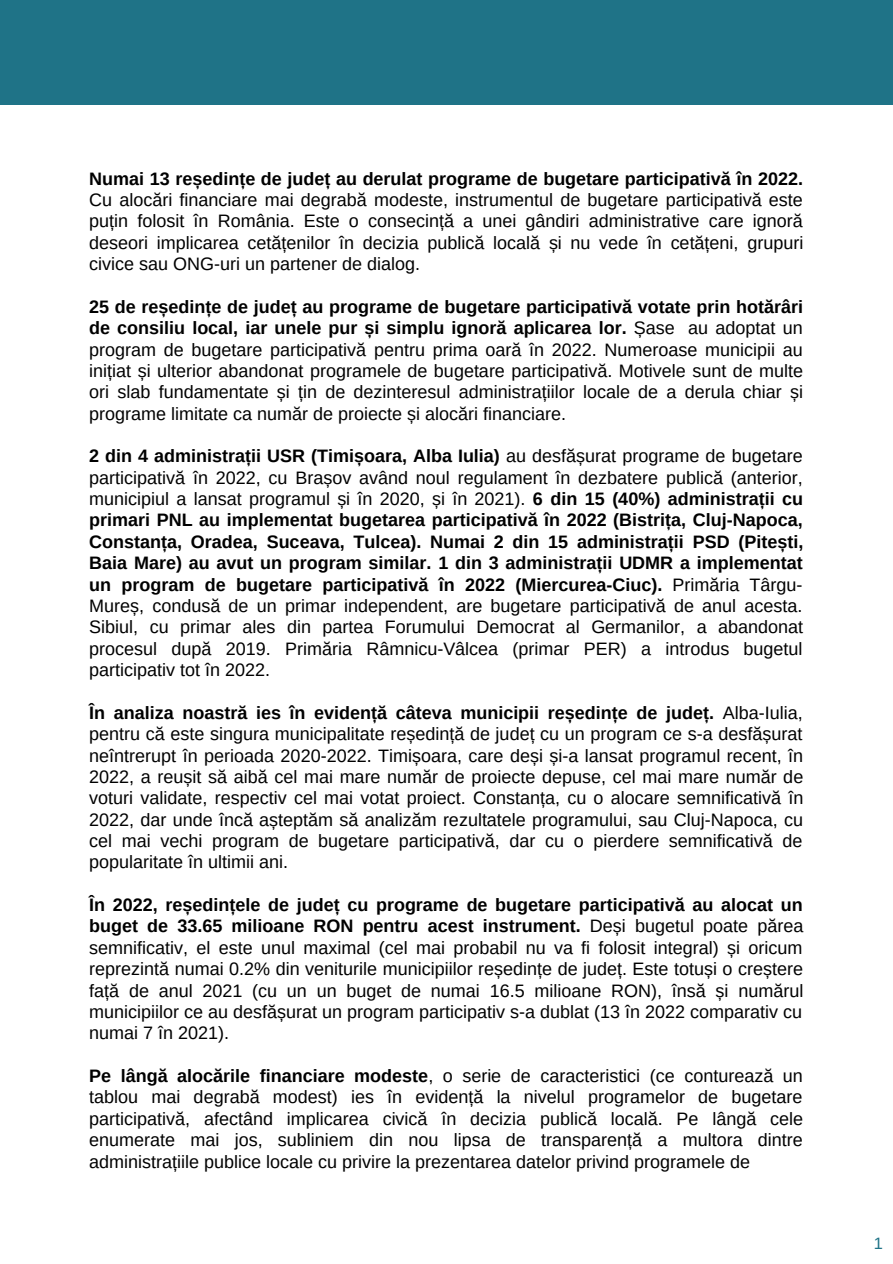
<style>
.page{position:relative;width:893px;height:1264px;background:#fff}
.page>*{position:absolute;margin:0;border:0;box-sizing:border-box;transform-origin:0 0}
.t1{font:18px/21.3px "Arimo";color:#000;text-align:justify}
.t2{font:700 18px "Arimo";color:#000}
.t3{font:16.5px "Arimo";color:#1f7387}
.s1{font-weight:700}
</style>
<div class="page">
<div style="left:0;top:0;width:892px;height:105px;background:#1f7387"></div>
<p class="t2" style="left:89px;top:168px;width:715px">Numai 13 reședințe de județ au derulat programe de bugetare participativă în 2022.</p>
<p class="t1" style="left:89px;top:189px;width:715px">Cu alocări financiare mai degrabă modeste, instrumentul de bugetare participativă este puțin folosit în România. Este o consecință a unei gândiri administrative care ignoră deseori implicarea cetățenilor în decizia publică locală și nu vede în cetățeni, grupuri civice sau ONG-uri un partener de dialog.</p>
<p class="t1" style="left:89px;top:296px;width:715px"><span class="s1">25 de reședințe de județ au programe de bugetare participativă votate prin hotărâri de consiliu local, iar unele pur și simplu ignoră aplicarea lor.</span> Șase au adoptat un program de bugetare participativă pentru prima oară în 2022. Numeroase municipii au inițiat și ulterior abandonat programele de bugetare participativă. Motivele sunt de multe ori slab fundamentate și țin de dezinteresul administrațiilor locale de a derula chiar și programe limitate ca număr de proiecte și alocări financiare.</p>
<p class="t1" style="left:89px;top:445px;width:715px"><span class="s1">2 din 4 administrații USR (Timișoara, Alba Iulia)</span> au desfășurat programe de bugetare participativă în 2022, cu Brașov având noul regulament în dezbatere publică (anterior, municipiul a lansat programul și în 2020, și în 2021). <span class="s1">6 din 15 (40%) administrații cu primari PNL au implementat bugetarea participativă în 2022 (Bistrița, Cluj-Napoca, Constanța, Oradea, Suceava, Tulcea). Numai 2 din 15 administrații PSD (Pitești, Baia Mare) au avut un program similar. 1 din 3 administrații UDMR a implementat un program de bugetare participativă în 2022 (Miercurea-Ciuc).</span> Primăria Târgu-Mureș, condusă de un primar independent, are bugetare participativă de anul acesta.<br>Sibiul, cu primar ales din partea Forumului Democrat al Germanilor, a abandonat procesul după 2019. Primăria Râmnicu-Vâlcea (primar PER) a introdus bugetul participativ tot în 2022.</p>
<p class="t1" style="left:89px;top:702px;width:715px"><span class="s1">În analiza noastră ies în evidență câteva municipii reședințe de județ.</span> Alba-Iulia, pentru că este singura municipalitate reședință de județ cu un program ce s-a desfășurat neîntrerupt în perioada 2020-2022. Timișoara, care deși și-a lansat programul recent, în 2022, a reușit să aibă cel mai mare număr de proiecte depuse, cel mai mare număr de voturi validate, respectiv cel mai votat proiect. Constanța, cu o alocare semnificativă în 2022, dar unde încă așteptăm să analizăm rezultatele programului, sau Cluj-Napoca, cu cel mai vechi program de bugetare participativă, dar cu o pierdere semnificativă de popularitate în ultimii ani.</p>
<p class="t1" style="left:89px;top:894px;width:715px"><span class="s1">În 2022, reședințele de județ cu programe de bugetare participativă au alocat un buget de 33.65 milioane RON pentru acest instrument.</span> Deși bugetul poate părea semnificativ, el este unul maximal (cel mai probabil nu va fi folosit integral) și oricum reprezintă numai 0.2% din veniturile municipiilor reședințe de județ. Este totuși o creștere față de anul 2021 (cu un un buget de numai 16.5 milioane RON), însă și numărul municipiilor ce au desfășurat un program participativ s-a dublat (13 în 2022 comparativ cu numai 7 în 2021).</p>
<p class="t1" style="left:89px;top:1065px;width:715px"><span class="s1">Pe lângă alocările financiare modeste</span>, o serie de caracteristici (ce conturează un tablou mai degrabă modest) ies în evidență la nivelul programelor de bugetare participativă, afectând implicarea civică în decizia publică locală. Pe lângă cele enumerate mai jos, subliniem din nou lipsa de transparență a multora dintre administrațiile publice locale cu privire la prezentarea datelor privind programele de</p>
<p class="t3" style="left:873px;top:1233px;width:11px">1</p>
</div>
